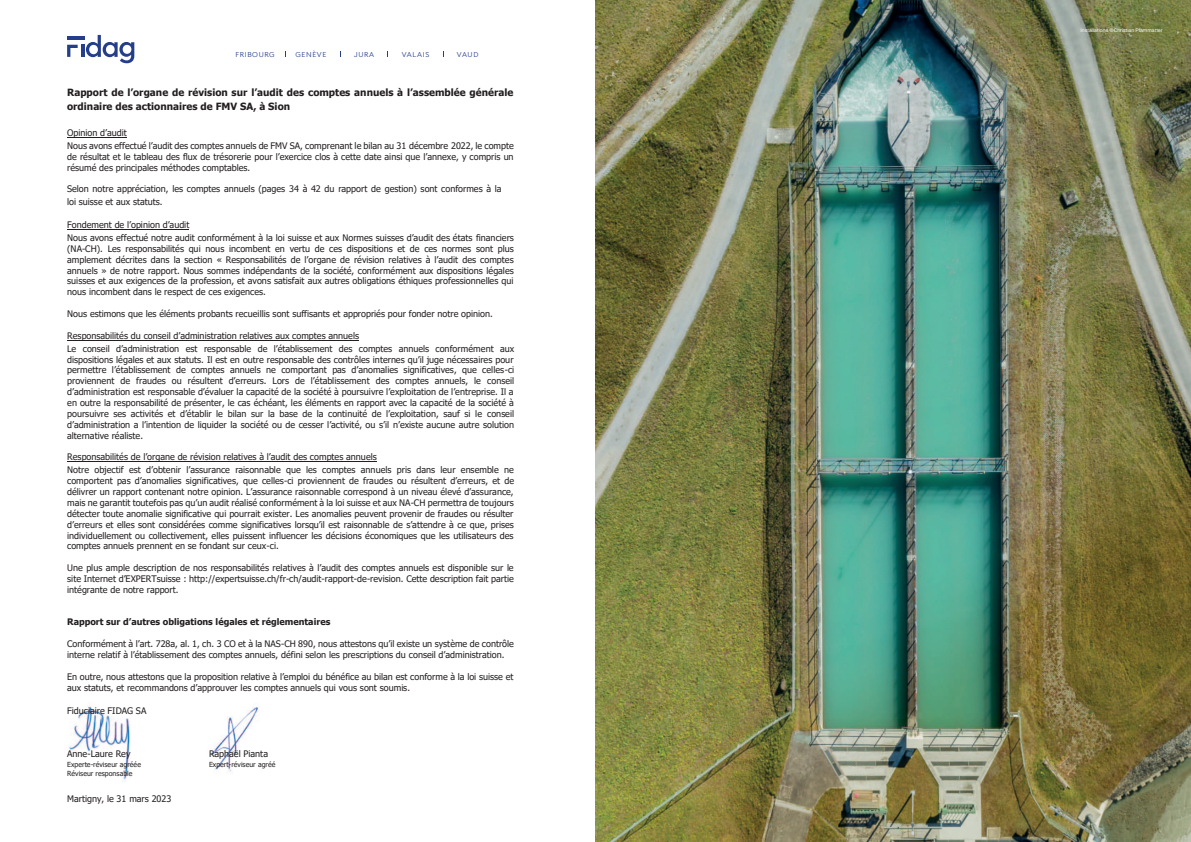
<style>
.page{position:relative;width:1191px;height:842px;background:#fff}
.page>*{position:absolute;margin:0;border:0;box-sizing:border-box;transform-origin:0 0}
.t1{font:700 10px/14.5px "Tahoma";color:#231f20}
.t2{font:9px/10.9px "Tahoma";color:#231f20}
.t3{font:700 9px "Tahoma";color:#231f20}
.t4{font:7px "Tahoma";color:#231f20}
.t5{font:300 7px "Euclid Circular B";letter-spacing:.1em;color:#253e8a}
.t6{font:300 7px "Euclid Circular B";letter-spacing:.08em;color:#253e8a}
.t7{font:5px "Suisse Intl";color:#fff}
</style>
<div class="page">
<svg style="left:67px;top:35px;width:67px;height:28px"></svg>
<img style="left:69px;top:706px;width:61px;height:76px">
<img style="left:211px;top:707px;width:48px;height:65px">
<hr style="left:67px;top:137px;width:60px;height:1px;background:#231f20">
<hr style="left:67px;top:229px;width:122px;height:1px;background:#231f20">
<hr style="left:67px;top:340px;width:292px;height:1px;background:#231f20">
<hr style="left:67px;top:461px;width:309px;height:1px;background:#231f20">
<img style="left:595px;top:0;width:596px;height:842px">
<p class="t6" style="left:236px;top:50px;width:40px">FRIBOURG</p>
<p class="t5" style="left:295px;top:50px;width:32px">GENÈVE</p>
<p class="t5" style="left:354px;top:50px;width:22px">JURA</p>
<p class="t5" style="left:402px;top:50px;width:29px">VALAIS</p>
<p class="t5" style="left:457px;top:50px;width:23px">VAUD</p>
<p class="t1" style="left:67px;top:85px;width:448px">Rapport de l’organe de révision sur l’audit des comptes annuels à l’assemblée générale ordinaire des actionnaires de FMV SA, à Sion</p>
<p class="t2" style="left:67px;top:127px;width:448px;line-height:13px">Opinion d’audit<br>Nous avons effectué l’audit des comptes annuels de FMV SA, comprenant le bilan au 31 décembre 2022, le compte</p>
<p class="t2" style="left:67px;top:151px;width:448px">de résultat et le tableau des flux de trésorerie pour l’exercice clos à cette date ainsi que l’annexe, y compris un résumé des principales méthodes comptables.</p>
<p class="t2" style="left:67px;top:183px;width:436px;line-height:12.5px">Selon notre appréciation, les comptes annuels (pages 34 à 42 du rapport de gestion) sont conformes à la loi suisse et aux statuts.</p>
<p class="t2" style="left:67px;top:219px;width:448px;line-height:13px">Fondement de l’opinion d’audit<br>Nous avons effectué notre audit conformément à la loi suisse et aux Normes suisses d’audit des états financiers</p>
<p class="t2" style="left:67px;top:244px;width:448px;text-align:justify">(NA-CH). Les responsabilités qui nous incombent en vertu de ces dispositions et de ces normes sont plus amplement décrites dans la section « Responsabilités de l’organe de révision relatives à l’audit des comptes annuels » de notre rapport. Nous sommes indépendants de la société, conformément aux dispositions légales suisses et aux exigences de la profession, et avons satisfait aux autres obligations éthiques professionnelles qui nous incombent dans le respect de ces exigences.</p>
<p class="t2" style="left:67px;top:309px;width:427px">Nous estimons que les éléments probants recueillis sont suffisants et appropriés pour fonder notre opinion.</p>
<p class="t2" style="left:67px;top:329px;width:448px;line-height:13px">Responsabilités du conseil d’administration relatives aux comptes annuels<br>Le conseil d’administration est responsable de l’établissement des comptes annuels conformément aux</p>
<p class="t2" style="left:67px;top:354px;width:448px;text-align:justify">dispositions légales et aux statuts. Il est en outre responsable des contrôles internes qu’il juge nécessaires pour permettre l’établissement de comptes annuels ne comportant pas d’anomalies significatives, que celles-ci proviennent de fraudes ou résultent d’erreurs. Lors de l’établissement des comptes annuels, le conseil d’administration est responsable d’évaluer la capacité de la société à poursuivre l’exploitation de l’entreprise. Il a en outre la responsabilité de présenter, le cas échéant, les éléments en rapport avec la capacité de la société à poursuivre ses activités et d’établir le bilan sur la base de la continuité de l’exploitation, sauf si le conseil d’administration a l’intention de liquider la société ou de cesser l’activité, ou s’il n’existe aucune autre solution alternative réaliste.</p>
<p class="t2" style="left:67px;top:451px;width:448px;line-height:13px">Responsabilités de l’organe de révision relatives à l’audit des comptes annuels<br>Notre objectif est d’obtenir l’assurance raisonnable que les comptes annuels pris dans leur ensemble ne</p>
<p class="t2" style="left:67px;top:476px;width:448px;text-align:justify">comportent pas d’anomalies significatives, que celles-ci proviennent de fraudes ou résultent d’erreurs, et de délivrer un rapport contenant notre opinion. L’assurance raisonnable correspond à un niveau élevé d’assurance, mais ne garantit toutefois pas qu’un audit réalisé conformément à la loi suisse et aux NA-CH permettra de toujours détecter toute anomalie significative qui pourrait exister. Les anomalies peuvent provenir de fraudes ou résulter d’erreurs et elles sont considérées comme significatives lorsqu’il est raisonnable de s’attendre à ce que, prises individuellement ou collectivement, elles puissent influencer les décisions économiques que les utilisateurs des comptes annuels prennent en se fondant sur ceux-ci.</p>
<p class="t2" style="left:67px;top:563px;width:448px;text-align:justify">Une plus ample description de nos responsabilités relatives à l’audit des comptes annuels est disponible sur le site Internet d’EXPERTsuisse : http://expertsuisse.ch/fr-ch/audit-rapport-de-revision. Cette description fait partie intégrante de notre rapport.</p>
<p class="t3" style="left:67px;top:616px;width:265px">Rapport sur d’autres obligations légales et réglementaires</p>
<p class="t2" style="left:67px;top:639px;width:448px">Conformément à l’art. 728a, al. 1, ch. 3 CO et à la NAS-CH 890, nous attestons qu’il existe un système de contrôle interne relatif à l’établissement des comptes annuels, défini selon les prescriptions du conseil d’administration.</p>
<p class="t2" style="left:67px;top:671px;width:448px">En outre, nous attestons que la proposition relative à l’emploi du bénéfice au bilan est conforme à la loi suisse et aux statuts, et recommandons d’approuver les comptes annuels qui vous sont soumis.</p>
<p class="t2" style="left:67px;top:706px;width:81px">Fiduciaire FIDAG SA</p>
<p class="t2" style="left:67px;top:749px;width:65px">Anne-Laure Rey</p>
<p class="t2" style="left:209px;top:749px;width:61px">Raphaël Pianta</p>
<p class="t4" style="left:67px;top:760px;width:75px">Experte-réviseur agréée</p>
<p class="t4" style="left:209px;top:760px;width:68px">Expert-réviseur agréé</p>
<p class="t4" style="left:67px;top:769px;width:67px">Réviseur responsable</p>
<p class="t2" style="left:67px;top:793px;width:106px">Martigny, le 31 mars 2023</p>
<p class="t7" style="left:1080px;top:28px;width:83px">Installations ©Christian Pfammatter</p>
</div>
